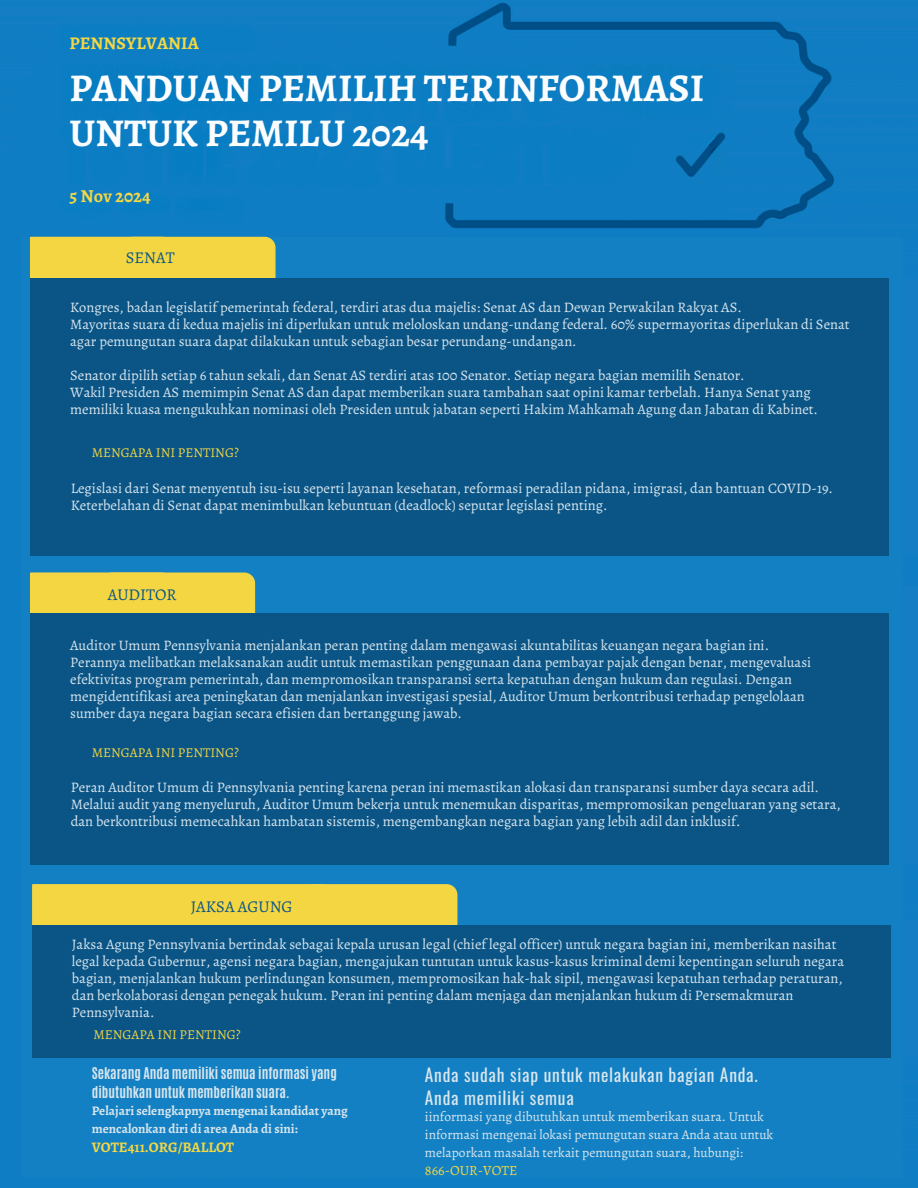
<style>
.page{position:relative;width:918px;height:1188px;background:#0f7dc3}
.page>*{position:absolute;margin:0;border:0;box-sizing:border-box;transform-origin:0 0}
.t1{font:700 39.45px/45px "Alegreya";color:#fcfdfe}
.t2{font:700 18.3px "Alegreya";color:#f4d742}
.t3{font:700 17.85px "Alegreya";color:#f4d742}
.t4{font:17.55px "Oswald";letter-spacing:.045em;color:#d9e6ee}
.t5{font:16.5px "Alegreya";color:#0a5586}
.t6{font:14.55px/16.8px "Alegreya";color:#d9e6ee}
.t7{font:700 14.55px "Alegreya";color:#f4d742}
.t8{font:14.1px "Alegreya";color:#f4d742}
.t9{font:13.5px/18px "Alegreya";color:#d9e6ee}
.t10{font:700 13.5px/19.2px "Antonio";color:#d9e6ee}
.t11{font:13.5px "Alegreya";color:#f4d742}
.t12{font:700 13.05px/18px "Alegreya";color:#d9e6ee}
</style>
<div class="page">
<div style="left:22px;top:237px;width:880px;height:940px;background:#1380c3"></div>
<div style="left:30px;top:572px;width:225px;height:41px;background:#f3d642"></div>
<div style="left:30px;top:613px;width:859px;height:252px;background:#0a5586"></div>
<div style="left:30px;top:237px;width:246px;height:41px;background:#f3d642"></div>
<div style="left:30px;top:278px;width:859px;height:278px;background:#0a5586"></div>
<div style="left:324px;top:884px;width:133px;height:41px;background:#f3d642"></div>
<div style="left:32px;top:884px;width:292px;height:41px;background:#f3d642"></div>
<div style="left:32px;top:925px;width:858px;height:132px;background:#0a5586"></div>
<h2 class="t3" style="left:70px;top:31px;width:131px">PENNSYLVANIA</h2>
<h1 class="t1" style="left:70px;top:65px;width:636px">PANDUAN PEMILIH TERINFORMASI<br>UNTUK PEMILU 2024</h1>
<h3 class="t2" style="left:70px;top:183px;width:83px">5 Nov 2024</h3>
<p class="t5" style="left:126px;top:246px;width:50px">SENAT</p>
<p class="t6" style="left:70px;top:299px;width:673px">Kongres, badan legislatif pemerintah federal, terdiri atas dua majelis: Senat AS dan Dewan Perwakilan Rakyat AS.</p>
<h5 class="t6" style="left:70px;top:316px;width:781px">Mayoritas suara di kedua majelis ini diperlukan untuk meloloskan undang-undang federal. 60% supermayoritas diperlukan di Senat agar pemungutan suara dapat dilakukan untuk sebagian besar perundang-undangan.</h5>
<p class="t6" style="left:70px;top:367px;width:676px">Senator dipilih setiap 6 tahun sekali, dan Senat AS terdiri atas 100 Senator. Setiap negara bagian memilih Senator.</p>
<p class="t6" style="left:70px;top:383px;width:749px">Wakil Presiden AS memimpin Senat AS dan dapat memberikan suara tambahan saat opini kamar terbelah. Hanya Senat yang memiliki kuasa mengukuhkan nominasi oleh Presiden untuk jabatan seperti Hakim Mahkamah Agung dan Jabatan di Kabinet.</p>
<p class="t11" style="left:92px;top:443px;width:149px">MENGAPA INI PENTING?</p>
<h4 class="t6" style="left:71px;top:479px;width:764px">Legislasi dari Senat menyentuh isu-isu seperti layanan kesehatan, reformasi peradilan pidana, imigrasi, dan bantuan COVID-19.<br>Keterbelahan di Senat dapat menimbulkan kebuntuan (deadlock) seputar legislasi penting.</h4>
<p class="t5" style="left:108px;top:583px;width:70px">AUDITOR</p>
<p class="t6" style="left:70px;top:637px;width:700px">Auditor Umum Pennsylvania menjalankan peran penting dalam mengawasi akuntabilitas keuangan negara bagian ini.</p>
<h5 class="t6" style="left:70px;top:654px;width:743px">Perannya melibatkan melaksanakan audit untuk memastikan penggunaan dana pembayar pajak dengan benar, mengevaluasi efektivitas program pemerintah, dan mempromosikan transparansi serta kepatuhan dengan hukum dan regulasi. Dengan mengidentifikasi area peningkatan dan menjalankan investigasi spesial, Auditor Umum berkontribusi terhadap pengelolaan sumber daya negara bagian secara efisien dan bertanggung jawab.</h5>
<p class="t11" style="left:92px;top:743px;width:149px">MENGAPA INI PENTING?</p>
<p class="t6" style="left:71px;top:779px;width:772px">Peran Auditor Umum di Pennsylvania penting karena peran ini memastikan alokasi dan transparansi sumber daya secara adil.<br>Melalui audit yang menyeluruh, Auditor Umum bekerja untuk menemukan disparitas, mempromosikan pengeluaran yang setara, dan berkontribusi memecahkan hambatan sistemis, mengembangkan negara bagian yang lebih adil dan inklusif.</p>
<p class="t5" style="left:191px;top:895px;width:103px">JAKSA AGUNG</p>
<h4 class="t6" style="left:72px;top:936px;width:774px">Jaksa Agung Pennsylvania bertindak sebagai kepala urusan legal (chief legal officer) untuk negara bagian ini, memberikan nasihat legal kepada Gubernur, agensi negara bagian, mengajukan tuntutan untuk kasus-kasus kriminal demi kepentingan seluruh negara bagian, menjalankan hukum perlindungan konsumen, mempromosikan hak-hak sipil, mengawasi kepatuhan terhadap peraturan, dan berkolaborasi dengan penegak hukum. Peran ini penting dalam menjaga dan menjalankan hukum di Persemakmuran Pennsylvania.</h4>
<p class="t11" style="left:94px;top:1025px;width:149px">MENGAPA INI PENTING?</p>
<p class="t10" style="left:92px;top:1064px;width:247px">Sekarang Anda memiliki semua informasi yang dibutuhkan untuk memberikan suara.</p>
<p class="t12" style="left:92px;top:1102px;width:258px">Pelajari selengkapnya mengenai kandidat yang mencalonkan diri di area Anda di sini:</p>
<p class="t7" style="left:92px;top:1138px;width:144px">VOTE411.ORG/BALLOT</p>
<p class="t4" style="left:425px;top:1061px;width:334px">Anda sudah siap untuk melakukan bagian Anda.</p>
<h4 class="t4" style="left:425px;top:1084px;width:150px">Anda memiliki semua</h4>
<p class="t9" style="left:425px;top:1108px;width:350px">iinformasi yang dibutuhkan untuk memberikan suara. Untuk informasi mengenai lokasi pemungutan suara Anda atau untuk melaporkan masalah terkait pemungutan suara, hubungi:</p>
<p class="t8" style="left:425px;top:1161px;width:94px">866-OUR-VOTE</p>
</div>
